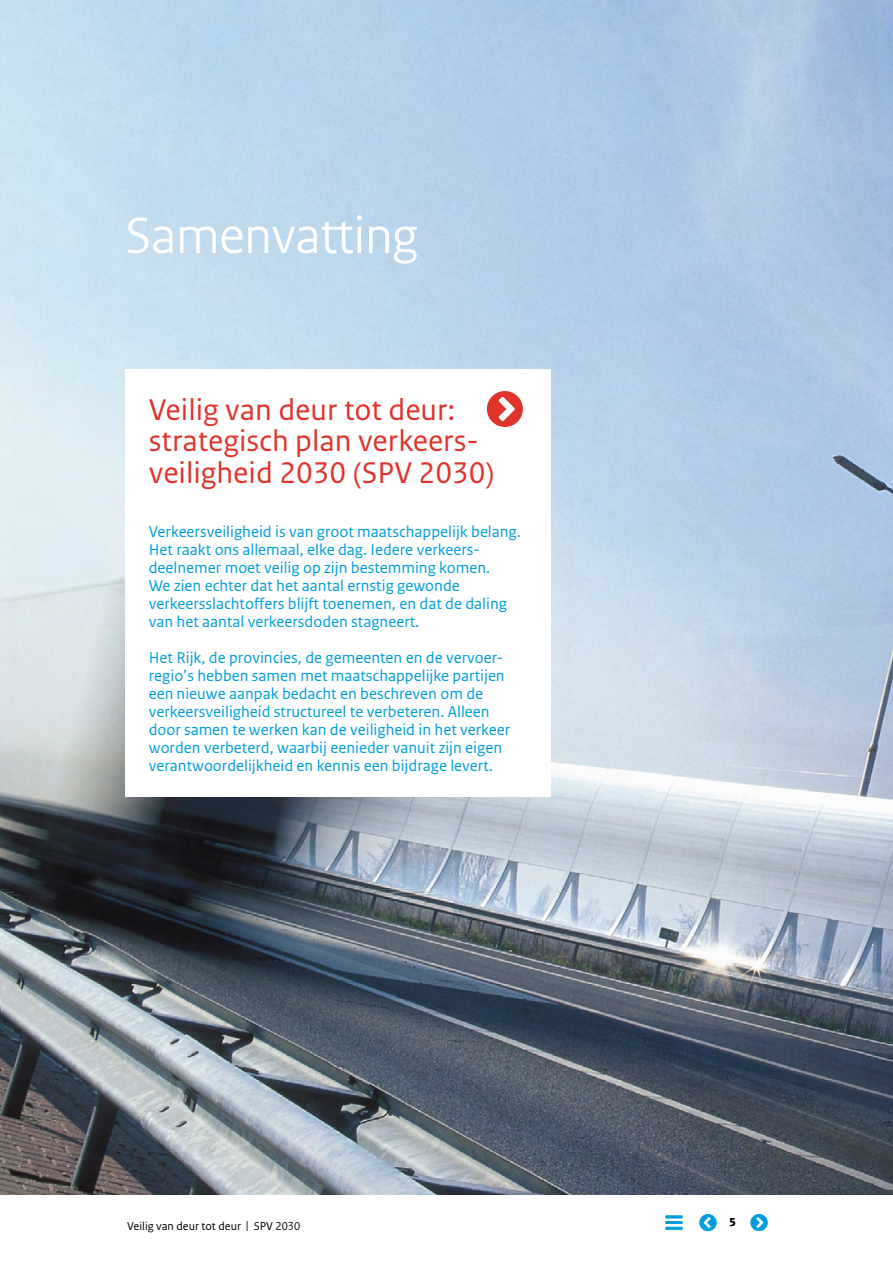
<style>
.page{position:relative;width:893px;height:1263px;background:#fff}
.page>*{position:absolute;margin:0;border:0;box-sizing:border-box;transform-origin:0 0}
.VV_01_Hoofdstukkop{font:54px "Rijksoverheid Sans Heading";color:#fff}
._44_RO_Samenvatting{font:31.5px/31.5px "Rijksoverheid Sans Text Regular 2";color:#e0332b}
._44_RO_Samenvatting-2{font:16.5px/18px "Rijksoverheid Sans Text Regular 2";color:#009ede}
.t1{font:12px "Rijksoverheid Sans Text";color:#000}
.t2{font:700 12px "Rijksoverheid Sans Web Text";color:#000}
.s1{font-family:"Rijksoverheid Sans Heading Regular 2"}
</style>
<div class="page">
<img style="left:0;top:0;width:893px;height:1195px">
<div style="left:125px;top:369px;width:426px;height:428px;background:#fff"></div>
<svg style="left:487px;top:391px;width:36px;height:36px"></svg>
<hr style="left:665px;top:1227px;width:17px;height:3px;background:#009ede">
<hr style="left:665px;top:1221px;width:17px;height:3px;background:#009ede">
<hr style="left:665px;top:1215px;width:17px;height:3px;background:#009ede">
<svg style="left:699px;top:1214px;width:17px;height:17px"></svg>
<svg style="left:750px;top:1214px;width:17px;height:17px"></svg>
<p class="VV_01_Hoofdstukkop" style="left:125px;top:204px;width:294px">Samenvatting</p>
<p class="_44_RO_Samenvatting" style="left:149px;top:394px;width:347px">Veilig van deur tot deur: strategisch plan verkeers&shy;veiligheid 2030 (SPV 2030)</p>
<p class="_44_RO_Samenvatting-2" style="left:149px;top:523px;width:374px">Verkeersveiligheid is van groot maatschappelijk belang.<br>Het raakt ons allemaal, elke dag. Iedere verkeers&shy;deelnemer moet veilig op zijn bestemming komen.<br>We zien echter dat het aantal ernstig gewonde verkeersslachtoffers blijft toenemen, en dat de daling van het aantal verkeersdoden stagneert.</p>
<p class="_44_RO_Samenvatting-2" style="left:149px;top:649px;width:363px">Het Rijk, de provincies, de gemeenten en de vervoer&shy;regio’s hebben samen met maatschappelijke partijen een nieuwe aanpak bedacht en beschreven om de verkeersveiligheid structureel te verbeteren. Alleen door samen te werken kan de veiligheid in het verkeer worden verbeterd, waarbij eenieder vanuit zijn eigen verantwoordelijkheid en kennis een bijdrage levert.</p>
<p class="t1" style="left:127px;top:1219px;width:175px">Veilig van deur tot deur | SPV 2<span class="s1">030</span></p>
<p class="t2" style="left:729px;top:1215px;width:8px">5</p>
</div>
